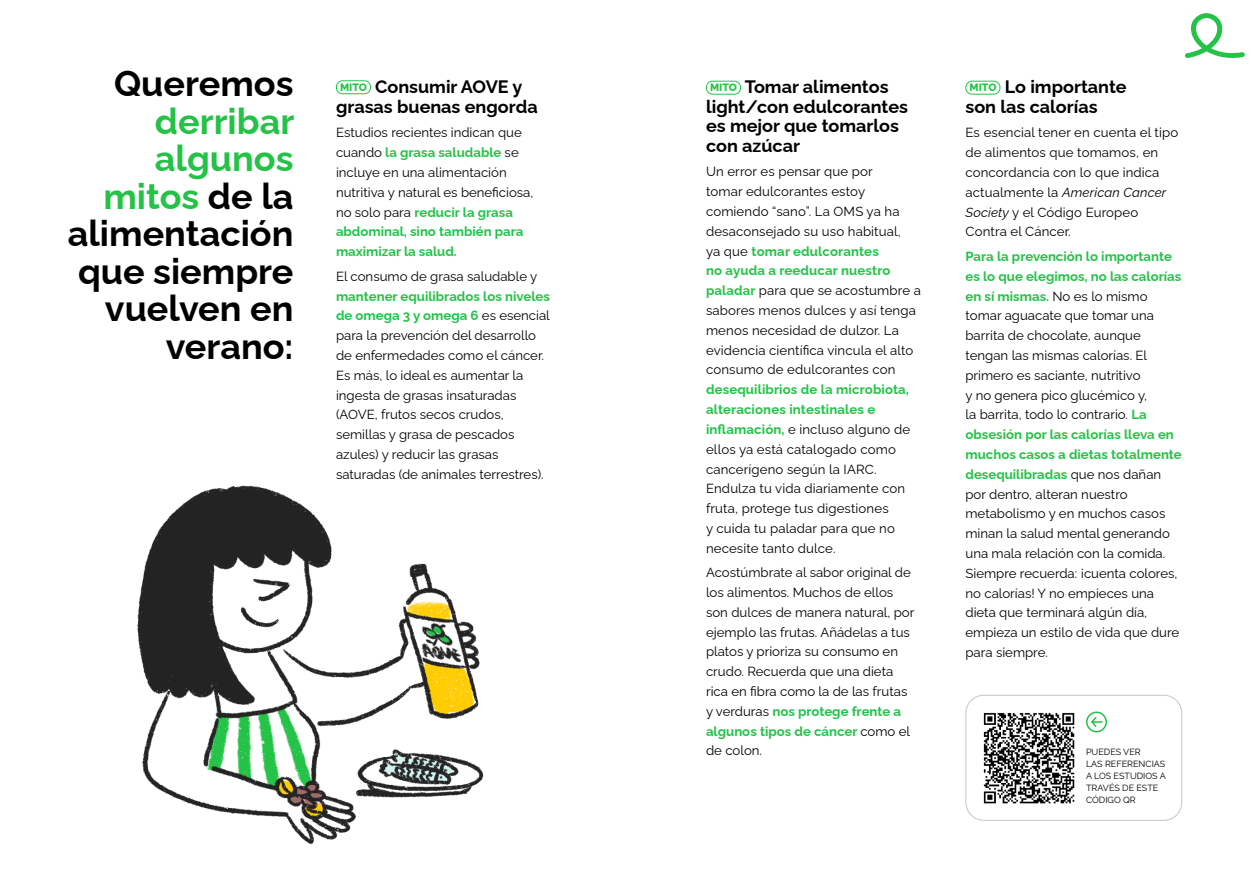
<style>
.page{position:relative;width:1259px;height:893px;background:#fff}
.page>*{position:absolute;margin:0;border:0;box-sizing:border-box;transform-origin:0 0}
.t1{font:700 36px/37.5px "Raleway";color:#000;text-align:right}
.t2{font:700 18px/19.5px "Raleway";color:#000}
.t3{font:13.2px/19.8px "Raleway";color:#000}
.t4{font:9px/12px "Raleway";color:#000}
.s1{color:#24c247}
.s2{font-weight:800;font-size:10.65px;color:#24c247}
.s3{font-weight:700;color:#24c247}
.s4{font-style:italic}
</style>
<div class="page">
<img style="left:137px;top:485px;width:347px;height:360px">
<div style="left:336px;top:80px;width:35px;height:14px;border:1px solid #24c247;border-radius:6px"></div>
<div style="left:965px;top:81px;width:35px;height:14px;border:1px solid #24c247;border-radius:6px"></div>
<div style="left:706px;top:81px;width:35px;height:14px;border:1px solid #24c247;border-radius:6px"></div>
<div style="left:965px;top:695px;width:217px;height:126px;border:1px solid #c6c6c6;border-radius:18px"></div>
<img style="left:983px;top:712px;width:92px;height:92px">
<svg style="left:1086px;top:711px;width:21px;height:22px"></svg>
<svg style="left:1185px;top:13px;width:60px;height:45px"></svg>
<h1 class="t1" style="left:114px;top:61px;width:181px">Queremos</h1>
<h1 class="t1" style="left:68px;top:98px;width:228px"><span class="s1">derribar algunos mitos</span> de la alimentación que siempre vuelven en verano:</h1>
<h2 class="t2" style="left:336px;top:75px;width:203px"><span class="s2">MITO</span> Consumir AOVE y grasas buenas engorda</h2>
<p class="t3" style="left:336px;top:121px;width:199px">Estudios recientes indican que cuando <span class="s3">la grasa saludable</span> se incluye en una alimentación nutritiva y natural es beneficiosa, no solo para <span class="s3">reducir la grasa abdominal, sino también para maximizar la salud.</span></p>
<p class="t3" style="left:336px;top:265px;width:203px">El consumo de grasa saludable y</p>
<p class="t3" style="left:336px;top:285px;width:215px"><span class="s3">mantener equilibrados los niveles de omega 3 y omega 6</span> es esencial para la prevención del desarrollo de enfermedades como el cáncer.<br>Es más, lo ideal es aumentar la ingesta de grasas insaturadas (AOVE, frutos secos crudos, semillas y grasa de pescados azules) y reducir las grasas saturadas (de animales terrestres).</p>
<h2 class="t2" style="left:706px;top:75px;width:203px"><span class="s2">MITO</span> Tomar alimentos light/con edulcorantes es mejor que tomarlos con azúcar</h2>
<p class="t3" style="left:706px;top:161px;width:216px">Un error es pensar que por<br>tomar edulcorantes estoy comiendo “sano”. La OMS ya ha desaconsejado su uso habitual,<br>ya que <span class="s3">tomar edulcorantes<br>no ayuda a reeducar nuestro paladar</span> para que se acostumbre a sabores menos dulces y así tenga menos necesidad de dulzor. La evidencia científica vincula el alto consumo de edulcorantes con</p>
<p class="t3" style="left:706px;top:378px;width:206px"><span class="s3">desequilibrios de la microbiota, alteraciones intestinales e inflamación,</span> e incluso alguno de ellos ya está catalogado como cancerígeno según la IARC.<br>Endulza tu vida diariamente con fruta, protege tus digestiones<br>y cuida tu paladar para que no necesite tanto dulce.</p>
<p class="t3" style="left:706px;top:561px;width:210px">Acostúmbrate al sabor original de los alimentos. Muchos de ellos son dulces de manera natural, por ejemplo las frutas. Añádelas a tus platos y prioriza su consumo en crudo. Recuerda que una dieta rica en fibra como la de las frutas y verduras <span class="s3">nos protege frente a algunos tipos de cáncer</span> como el de colon.</p>
<h2 class="t2" style="left:965px;top:75px;width:163px"><span class="s2">MITO</span> Lo importante son las calorías</h2>
<p class="t3" style="left:965px;top:121px;width:214px">Es esencial tener en cuenta el tipo de alimentos que tomamos, en concordancia con lo que indica actualmente la <span class="s4">American Cancer<br>Society</span> y el Código Europeo<br>Contra el Cáncer.</p>
<p class="t3" style="left:965px;top:245px;width:218px"><span class="s3">Para la prevención lo importante es lo que elegimos, no las calorías en sí mismas.</span> No es lo mismo tomar aguacate que tomar una barrita de chocolate, aunque tengan las mismas calorías. El primero es saciante, nutritivo<br>y no genera pico glucémico y,<br>la barrita, todo lo contrario. <span class="s3">La obsesión por las calorías lleva en muchos casos a dietas totalmente desequilibradas</span> que nos dañan por dentro, alteran nuestro metabolismo y en muchos casos minan la salud mental generando una mala relación con la comida.<br>Siempre recuerda: ¡cuenta colores, no calorías! Y no empieces una dieta que terminará algún día, empieza un estilo de vida que dure para siempre.</p>
<p class="t4" style="left:1086px;top:745px;width:81px">PUEDES VER<br>LAS REFERENCIAS<br>A LOS ESTUDIOS A<br>TRAVÉS DE ESTE<br>CÓDIGO QR</p>
</div>
